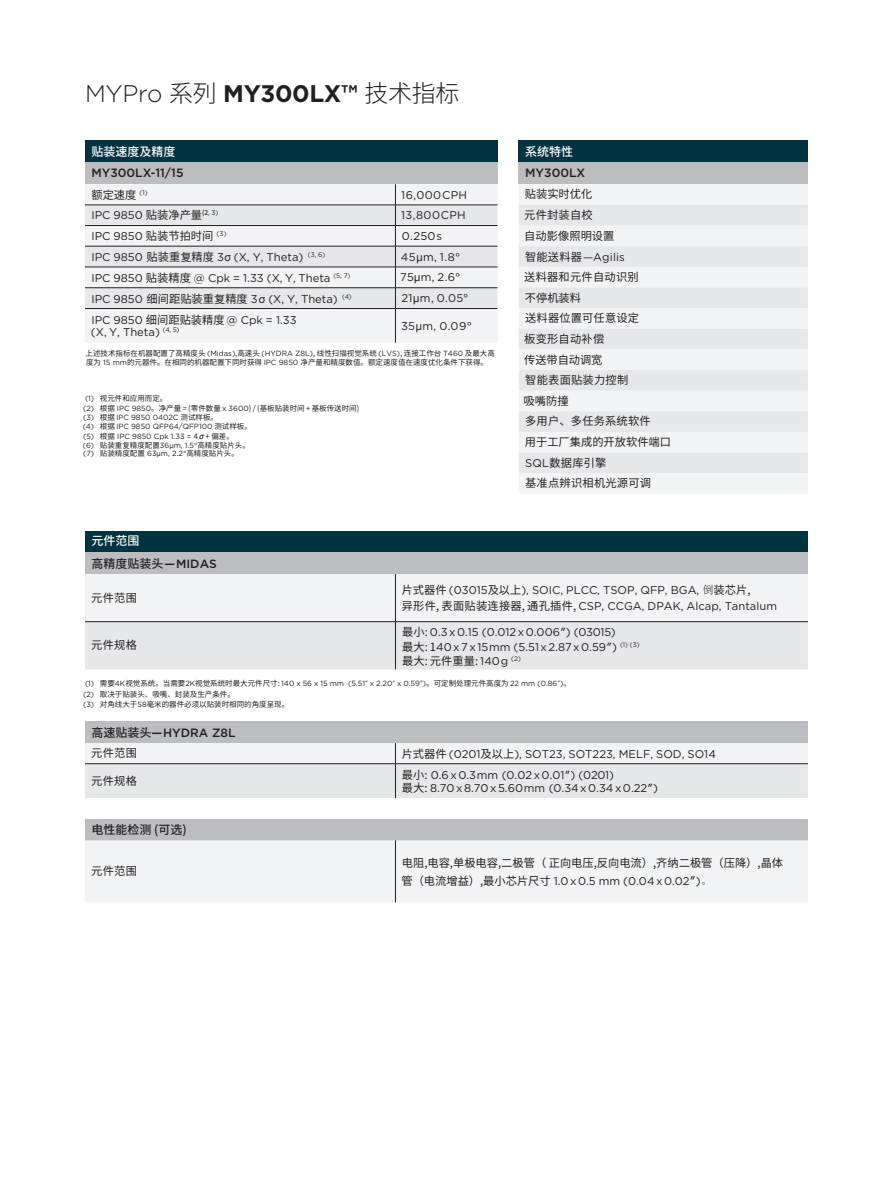
<style>
.page{position:relative;width:893px;height:1191px;background:#fff}
.page>*{position:absolute;margin:0;border:0;box-sizing:border-box;transform-origin:0 0}
.t1{font:700 24px "Gotham";letter-spacing:-.015em;color:#231f20}
.t2{font:500 12px "Gotham";color:#231f20}
.t3{font:500 12px/22.6px "Noto Sans CJK";color:#231f20}
.t4{font:500 12px "Noto Sans CJK";color:#fff}
.t5{font:11.25px/15.5px "Gotham";color:#231f20}
.t6{font:11.25px/20.7px "Noto Sans CJK";letter-spacing:.015em;color:#231f20}
.t7{font:7.5px/10.2px "Noto Sans CJK";color:#231f20}
.t8{font:7.5px/9.3px "Gotham";color:#231f20}
.s1{font-weight:300}
.s2{font-family:"Noto Sans CJK";font-weight:300}
.s3{font-family:"Noto Sans CJK"}
.s4{font-family:"Sim Hei"}
.s5{font-family:"Helvetica Neue"}
.s6{font-family:"Gotham"}
.s7{font-family:"HG Gothic E"}
.s8{font-family:"Gadugi"}
.s9{color:#fff}
.s10{font-family:"Adobe Song Std";font-weight:300}
.s11{font-family:"Leelawadee"}
.s12{font-family:"Helvetica Neue";font-size:12px}
</style>
<div class="page">
<div style="left:519px;top:140px;width:289px;height:22px;background:#003340"></div>
<div style="left:519px;top:162px;width:289px;height:22px;background:#bcbdc0"></div>
<div style="left:519px;top:185px;width:289px;height:309px;background:#f2f3f4"></div>
<svg style="left:519px;top:205px;width:289px;height:268px;fill:#e6e7e9"></svg>
<div style="left:85px;top:531px;width:723px;height:22px;background:#003340"></div>
<div style="left:85px;top:553px;width:723px;height:21px;background:#bcbdc0"></div>
<div style="left:85px;top:574px;width:723px;height:95px;background:#ecedee"></div>
<hr style="left:395px;top:574px;width:1px;height:47px;background:#231f20">
<hr style="left:85px;top:621px;width:310px;height:1px;background:#231f20">
<hr style="left:395px;top:621px;width:413px;height:1px;background:#231f20">
<hr style="left:395px;top:622px;width:1px;height:47px;background:#231f20">
<div style="left:85px;top:722px;width:723px;height:21px;background:#bcbdc0"></div>
<svg style="left:85px;top:743px;width:723px;height:55px"></svg>
<hr style="left:85px;top:763px;width:310px;height:1px;background:#231f20">
<hr style="left:395px;top:763px;width:413px;height:1px;background:#231f20">
<hr style="left:395px;top:764px;width:1px;height:34px;background:#231f20">
<div style="left:85px;top:819px;width:723px;height:21px;background:#bcbdc0"></div>
<div style="left:85px;top:840px;width:723px;height:62px;background:#f2f3f4"></div>
<hr style="left:395px;top:840px;width:1px;height:62px;background:#231f20">
<div style="left:85px;top:140px;width:412px;height:22px;background:#003340"></div>
<div style="left:85px;top:162px;width:412px;height:22px;background:#bcbdc0"></div>
<div style="left:85px;top:309px;width:412px;height:34px;background:#f2f3f4"></div>
<svg style="left:85px;top:184px;width:412px;height:124px"></svg>
<hr style="left:85px;top:308px;width:310px;height:1px;background:#231f20">
<hr style="left:395px;top:308px;width:102px;height:1px;background:#231f20">
<hr style="left:395px;top:309px;width:1px;height:34px;background:#231f20">
<h1 class="t1" style="left:85px;top:77px;width:376px"><span class="s1">MYPro</span> <span class="s2">系列</span> MY300LX™ <span class="s2">技术指标</span></h1>
<p class="t4" style="left:91px;top:144px;width:85px">贴装速度及精度</p>
<p class="t2" style="left:91px;top:165px;width:94px">MY300LX-11/15</p>
<p class="t6" style="left:91px;top:185px;width:58px">额定速度 <sup>(1)</sup></p>
<p class="t5" style="left:401px;top:186px;width:67px">16,000 CPH</p>
<p class="t5" style="left:91px;top:207px;width:129px">IPC 9850 <span class="s3">贴装净产量</span><sup>(2</sup><sup>,</sup> <sup>3)</sup></p>
<p class="t5" style="left:401px;top:207px;width:66px">13,800 CPH</p>
<p class="t5" style="left:91px;top:228px;width:137px">IPC 9850 <span class="s3">贴装节拍时间</span> <sup>(3)</sup></p>
<p class="t5" style="left:402px;top:228px;width:42px">0.250 s</p>
<p class="t5" style="left:91px;top:249px;width:235px">IPC 9850 <span class="s3">贴装重</span><span class="s4">复</span><span class="s3">精度</span> 3 <span class="s5">σ</span> (X, Y, Theta) <sup>(3,</sup> <sup>6)</sup></p>
<p class="t5" style="left:401px;top:249px;width:61px">45 <span class="s5">µ</span>m, 1.8°</p>
<p class="t5" style="left:91px;top:270px;width:260px">IPC 9850 <span class="s3">贴装精度</span> @ Cpk = 1.33 (X, Y, Theta <sup>(5,</sup> <sup>7)</sup></p>
<p class="t5" style="left:400px;top:269px;width:62px">75 <span class="s5">µ</span>m, 2.6°</p>
<p class="t5" style="left:91px;top:291px;width:262px">IPC 9850 <span class="s3">细间距贴装重</span><span class="s4">复</span><span class="s3">精度</span> 3 <span class="s5">σ</span> (X, Y, Theta) <sup>(4)</sup></p>
<p class="t5" style="left:401px;top:290px;width:69px">21 <span class="s5">µ</span>m, 0.05°</p>
<p class="t5" style="left:91px;top:313px;width:207px;line-height:12.5px">IPC 9850 <span class="s3">细间距贴装精度</span> @ Cpk = 1.33 (X, Y, Theta) <sup>(4,</sup> <sup>5)</sup></p>
<p class="t5" style="left:401px;top:318px;width:72px">35 <span class="s5">µ</span>m, 0.09°</p>
<p class="t7" style="left:86px;top:349px;width:411px;line-height:9px">上述技术指标在机器配置了高精度头 <span class="s6">(Midas)</span>,高速头 <span class="s6">(HYDRA Z8L)</span>, 线性扫描视觉系统 <span class="s6">(LVS)</span>, 连接工作台 <span class="s6">T460</span> 及最大高度为 <span class="s6">15 mm</span>的元器件。在相同的机器配置下同时获得 <span class="s6">IPC 9850</span> 净产量和精度数值。额定速度值在速度优化条件下获得。</p>
<p class="t7" style="left:83px;top:393px;width:278px"><span class="s6">(1)</span> 视元件和应用而定。<br><span class="s6">(2)</span> 根据 <span class="s6">IPC 9850</span>。净产量 = (零件数量 <span class="s6">x 3600</span>) / (基板贴装时间 + 基板传送时间)</p>
<p class="t8" style="left:83px;top:413px;width:171px">(3) <span class="s3">根据</span> IPC 9850 0402C <span class="s3">测试样板。<br></span>(4) <span class="s3">根据</span> IPC 9850 QFP64/QFP100 <span class="s3">测试样板。</span>(5) <span class="s3">根据</span> IPC 9850 Cpk 1.33 = <span class="s3">4</span><span class="s7">σ</span><span class="s3">+ 偏差。</span></p>
<p class="t7" style="left:83px;top:441px;width:169px;line-height:8.4px"><span class="s6">(6)</span> 贴装重<span class="s4">复</span>精度配置<span class="s6">36</span><span class="s8">µ</span><span class="s6">m, 1.5°</span>高精度贴片头。<span class="s6">(7)</span> 贴装精度配置 <span class="s6">63</span><span class="s8">µ</span><span class="s6">m, 2.2°</span>高精度贴片头。</p>
<p class="t4" style="left:525px;top:144px;width:49px">系统特性</p>
<p class="t2" style="left:525px;top:165px;width:61px">MY300LX</p>
<p class="t6" style="left:524px;top:184px;width:102px">贴装实时优化<br>元件封装自校<br>自动影像照明设置智能送料器—<span class="s6">Agilis</span></p>
<p class="t6" style="left:523px;top:267px;width:149px">送料器和元件自动识别<br>不停机装料<br>送料器位置可任意设定<br>板变形自动补偿<br>传送带自动调宽<br>智能表面贴装力控制<br>吸嘴防撞<br>多用户、多任务系统软件<br>用于工厂集成的开放软件端口<br><span class="s6">SQL</span>数据库引擎<br>基准点辨识相机光源可调</p>
<p class="t3" style="left:91px;top:530px;width:127px"><span class="s9">元件范围<br></span>高精度贴装头 <span class="s6">— MIDAS</span></p>
<p class="t6" style="left:91px;top:587px;width:47px">元件范围</p>
<p class="t5" style="left:402px;top:582px;width:377px"><span class="s3">片式器件</span> (03015<span class="s3">及以上</span>), SOIC, PLCC, TSOP, QFP, BGA, <span class="s10">倒</span><span class="s3">装芯片,<br>异形件, 表面贴装连接器, 通孔插件,</span> CSP, CCGA, DPAK, Alcap, Tantalum</p>
<p class="t6" style="left:91px;top:635px;width:47px">元件规格</p>
<p class="t5" style="left:402px;top:624px;width:239px;line-height:15px"><span class="s3">最小:</span> 0.3 x 0.15 (0.012 x 0.006<span class="s5">″</span>) (03015)<br><span class="s3">最大: 1</span>40 x 7 x 15 mm (5.51 x 2.87 x 0.59<span class="s5">″</span>) <sup>(1)</sup> <sup>(3)</sup></p>
<p class="t6" style="left:402px;top:651px;width:120px">最大: 元件重量: <span class="s6">140 g</span> <sup>(2)</sup></p>
<p class="t8" style="left:85px;top:679px;width:488px">(1) <span class="s3">需要</span>4K<span class="s3">视觉系统。当需要</span>2K<span class="s3">视觉系统时最大元件尺寸:</span> 140 x 56 x 15 mm (5.51<span class="s11">”</span> x 2.20<span class="s11">”</span> x 0.59<span class="s11">”</span>)<span class="s3">。可定制处理元件高度为</span> 22 mm (0.86<span class="s11">”</span>)<span class="s3">。</span></p>
<p class="t7" style="left:83px;top:689px;width:208px"><span class="s6">(2)</span> 取决于贴装头、吸嘴、封装及生产条件。<br><span class="s6">(3)</span> 对角线大于<span class="s6">58</span>毫米的器件必须以贴装时相同的角度呈现。</p>
<p class="t2" style="left:91px;top:725px;width:145px"><span class="s3">高速贴装头</span>— HYDRA Z8L</p>
<p class="t6" style="left:91px;top:743px;width:47px">元件范围</p>
<p class="t5" style="left:402px;top:746px;width:316px"><span class="s3">片式器件</span> (0201<span class="s3">及以上</span>), SOT23, SOT223, MELF, SOD, SO14</p>
<p class="t6" style="left:91px;top:770px;width:47px">元件规格</p>
<p class="t5" style="left:402px;top:768px;width:258px;line-height:13.5px"><span class="s3">最小:</span> 0.6 x 0.3 mm (0.02 x 0.01<span class="s5">″</span>) (0201)<br><span class="s3">最大:</span> 8.70 x 8.70 x 5.60 mm (0.34 x 0.34 x 0.22<span class="s5">″</span>)</p>
<p class="t3" style="left:91px;top:819px;width:97px">电性能检测 (可选)</p>
<p class="t6" style="left:91px;top:861px;width:47px">元件范围</p>
<p class="t6" style="left:402px;top:852px;width:383px">电阻,电容,单极电容,二极管（ 正向电压,反向电流）,齐纳二极管（压降）,晶体</p>
<p class="t5" style="left:401px;top:872px;width:312px"><span class="s3">管（电流增益）,最小芯片尺寸</span> 1.0 x 0.5 mm (0.04 x 0.02<span class="s12">″</span>)<span class="s10">。</span></p>
</div>
